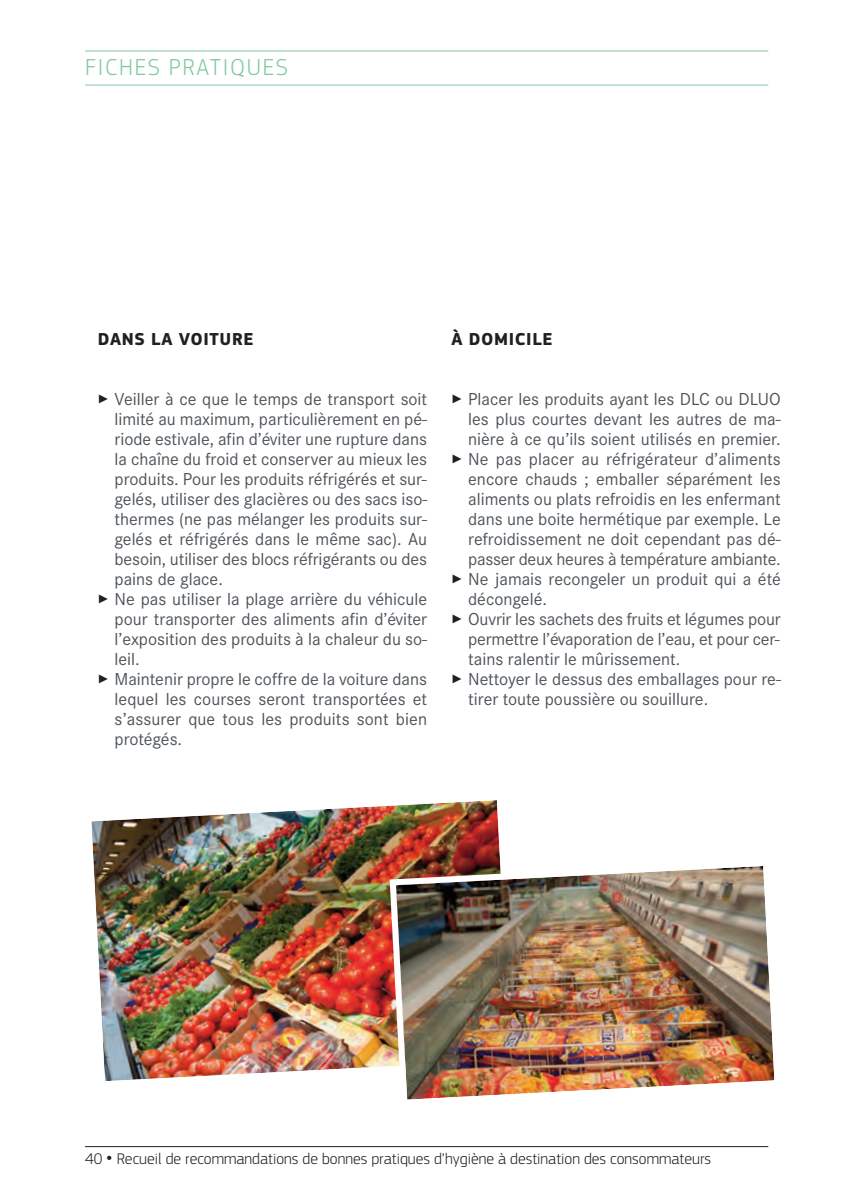
<style>
.page{position:relative;width:842px;height:1191px;background:#fff}
.page>*{position:absolute;margin:0;border:0;box-sizing:border-box;transform-origin:0 0}
.t1{font:300 24px "PF Square Sans Pro";letter-spacing:.07em;color:#80ca9c}
.t2{font:18px/20px "Corporate S";color:#4d545a;text-align:justify}
.t3{font:700 18px "PF Square Sans Pro";letter-spacing:.035em;color:#231f20}
.t4{font:300 16px "PF Square Sans Pro";color:#231f20}
.s1{color:#231f20}
.s2{font-size:24px}
</style>
<div class="page">
<hr style="left:85px;top:1146px;width:683px;height:1px;background:#231f20">
<hr style="left:85px;top:51px;width:683px;height:1px;background:#80ca9c">
<hr style="left:85px;top:85px;width:683px;height:1px;background:#80ca9c">
<img style="left:91px;top:800px;width:409px;height:281px">
<img style="left:386px;top:856px;width:389px;height:244px">
<h1 class="t1" style="left:85px;top:59px;width:204px">fiches pRatiques</h1>
<p class="t3" style="left:98px;top:333px;width:157px">DANS LA vOITURE</p>
<p class="t2" style="left:115px;top:389px;width:314px;text-indent:-17px"><span class="s1">✓</span> Veiller à ce que le temps de transport soit limité au maximum, particulièrement en pé&shy;riode estivale, afin d’éviter une rupture dans la chaîne du froid et conserver au mieux les produits. Pour les produits réfrigérés et sur&shy;gelés, utiliser des glacières ou des sacs iso&shy;thermes (ne pas mélanger les produits sur&shy;gelés et réfrigérés dans le même sac). Au besoin, utiliser des blocs réfrigérants ou des pains de glace.</p>
<p class="t2" style="left:115px;top:589px;width:314px;text-indent:-17px"><span class="s1">✓</span> Ne pas utiliser la plage arrière du véhicule pour transporter des aliments afin d’éviter l’exposition des produits à la chaleur du so&shy;leil.</p>
<p class="t2" style="left:115px;top:669px;width:314px;text-indent:-17px"><span class="s1">✓</span> Maintenir propre le coffre de la voiture dans lequel les courses seront transportées et s’assurer que tous les produits sont bien protégés.</p>
<p class="t3" style="left:451px;top:333px;width:103px">à DOMICILE</p>
<p class="t2" style="left:468px;top:389px;width:314px;text-indent:-17px"><span class="s1">✓</span> Placer les produits ayant les DLC ou DLUO les plus courtes devant les autres de ma&shy;nière à ce qu’ils soient utilisés en premier.</p>
<p class="t2" style="left:468px;top:449px;width:314px;text-indent:-17px"><span class="s1">✓</span> Ne pas placer au réfrigérateur d’aliments encore chauds ; emballer séparément les aliments ou plats refroidis en les enfermant dans une boite hermétique par exemple. Le refroidissement ne doit cependant pas dé&shy;passer deux heures à température ambiante.</p>
<p class="t2" style="left:468px;top:569px;width:314px;text-indent:-17px"><span class="s1">✓</span> Ne jamais recongeler un produit qui a été décongelé.</p>
<p class="t2" style="left:468px;top:609px;width:314px;text-indent:-17px"><span class="s1">✓</span> Ouvrir les sachets des fruits et légumes pour permettre l’évaporation de l’eau, et pour cer&shy;tains ralentir le mûrissement.</p>
<p class="t2" style="left:468px;top:669px;width:314px;text-indent:-17px"><span class="s1">✓</span> Nettoyer le dessus des emballages pour re&shy;tirer toute poussière ou souillure.</p>
<p class="t4" style="left:85px;top:1153px;width:628px">40 <span class="s2">•</span> Recueil de recommandations de bonnes pratiques d’hygiène à destination des consommateurs</p>
</div>
